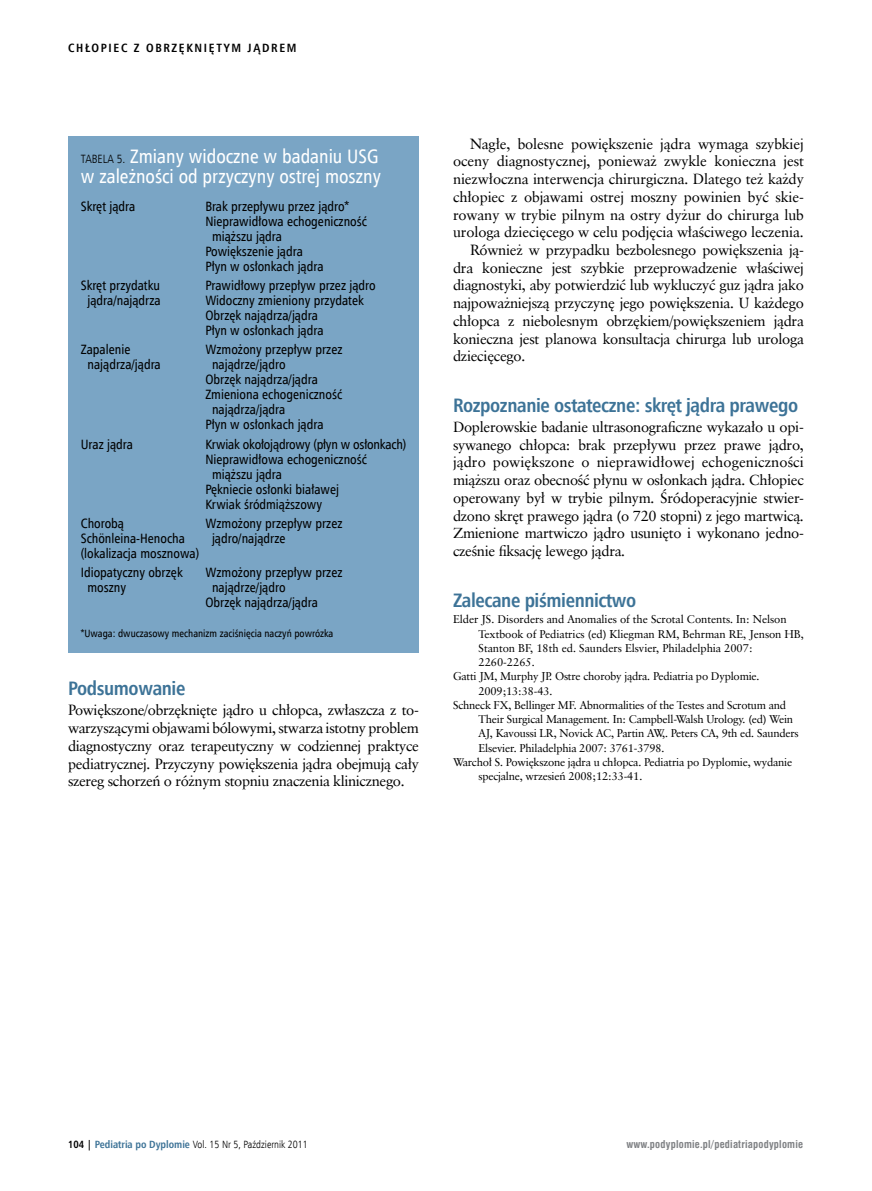
<style>
.page{position:relative;width:872px;height:1191px;background:#fff}
.page>*{position:absolute;margin:0;border:0;box-sizing:border-box;transform-origin:0 0}
.t1{font:700 19.5px "Humnst 777 Cn EU";letter-spacing:-.02em;color:#3d7397}
.t2{font:19.5px/19.5px "Humnst 777 Cn EU";color:#fff}
.t3{font:14.7px/17.7px "Class Garmnd EU";letter-spacing:-.02em;color:#000;text-align:justify}
.t4{font:13.5px/15px "Humnst 777 Cn EU";color:#000}
.t5{font:700 12px "Humnst 777 Cn EU";letter-spacing:.14em;color:#000}
.t6{font:11.25px "Class Garmnd EU";letter-spacing:-.02em;color:#000}
.t7{font:10.5px "Humnst 777 Cn EU";color:#000}
.t8{font:10.5px "Humnst 777 Lt Cn EU";color:#000}
.t9{font:700 10.5px "Swis 721 Cn EU";letter-spacing:.02em;color:#808285}
.s1{font-family:"Humnst 777 Lt Cn EU";font-size:12px;color:#000}
.s2{font-family:"Humnst 777 Cn EU";font-weight:700}
.s3{font-family:"Humnst 777 Cn EU";font-weight:700;color:#3d7397}
</style>
<div class="page">
<div style="left:68px;top:136px;width:351px;height:516px;background:#7aa5c5"></div>
<p class="t5" style="left:68px;top:40px;width:230px">CHŁOPIEC Z OBRZĘKNIĘTYM JĄDREM</p>
<h1 class="t2" style="left:81px;top:147px;width:302px"><span class="s1">TABELA 5.</span> Zmiany widoczne w badaniu USG w zależności od przyczyny ostrej moszny</h1>
<p class="t4" style="left:81px;top:198px;width:56px">Skręt jądra</p>
<p class="t4" style="left:205px;top:198px;width:145px">Brak przepływu przez jądro*</p>
<p class="t4" style="left:205px;top:213px;width:163px">Nieprawidłowa echogeniczność</p>
<p class="t4" style="left:212px;top:228px;width:71px">miąższu jądra</p>
<p class="t4" style="left:205px;top:243px;width:99px">Powiększenie jądra</p>
<p class="t4" style="left:205px;top:258px;width:120px">Płyn w osłonkach jądra</p>
<p class="t4" style="left:81px;top:278px;width:81px">Skręt przydatku</p>
<p class="t4" style="left:205px;top:278px;width:172px">Prawidłowy przepływ przez jądro</p>
<p class="t4" style="left:87px;top:293px;width:75px">jądra/najądrza</p>
<p class="t4" style="left:205px;top:293px;width:160px">Widoczny zmieniony przydatek<br>Obrzęk najądrza/jądra<br>Płyn w osłonkach jądra</p>
<p class="t4" style="left:81px;top:342px;width:51px">Zapalenie</p>
<p class="t4" style="left:205px;top:342px;width:139px">Wzmożony przepływ przez</p>
<p class="t4" style="left:87px;top:357px;width:75px">najądrza/jądra</p>
<p class="t4" style="left:212px;top:357px;width:75px">najądrze/jądro</p>
<p class="t4" style="left:205px;top:372px;width:114px">Obrzęk najądrza/jądra</p>
<p class="t4" style="left:205px;top:387px;width:138px">Zmieniona echogeniczność</p>
<p class="t4" style="left:212px;top:402px;width:75px">najądrza/jądra</p>
<p class="t4" style="left:205px;top:417px;width:120px">Płyn w osłonkach jądra</p>
<p class="t4" style="left:81px;top:436px;width:54px">Uraz jądra</p>
<p class="t4" style="left:205px;top:436px;width:202px">Krwiak okołojądrowy (płyn w osłonkach)</p>
<p class="t4" style="left:205px;top:451px;width:163px">Nieprawidłowa echogeniczność</p>
<p class="t4" style="left:212px;top:466px;width:71px">miąższu jądra</p>
<p class="t4" style="left:205px;top:481px;width:135px">Pękniecie osłonki białawej</p>
<p class="t4" style="left:205px;top:496px;width:118px">Krwiak śródmiąższowy</p>
<p class="t4" style="left:81px;top:515px;width:45px">Chorobą</p>
<p class="t4" style="left:205px;top:515px;width:139px">Wzmożony przepływ przez</p>
<p class="t4" style="left:81px;top:530px;width:106px">Schönleina-Henocha</p>
<p class="t4" style="left:212px;top:530px;width:75px">jądro/najądrze</p>
<p class="t4" style="left:81px;top:543px;width:120px;line-height:19.2px">(lokalizacja mosznowa)<br>Idiopatyczny obrzęk</p>
<p class="t4" style="left:205px;top:565px;width:139px">Wzmożony przepływ przez</p>
<p class="t4" style="left:87px;top:580px;width:40px">moszny</p>
<p class="t4" style="left:205px;top:580px;width:114px;text-indent:7px">najądrze/jądro<br>Obrzęk najądrza/jądra</p>
<p class="t7" style="left:81px;top:626px;width:254px">*Uwaga: dwuczasowy mechanizm zaciśnięcia naczyń powrózka</p>
<h1 class="t1" style="left:68px;top:676px;width:119px">Podsumowanie</h1>
<p class="t3" style="left:68px;top:701px;width:352px">Powiększone/obrzęknięte jądro u chłopca, zwłaszcza z to&shy;warzyszącymi objawami bólowymi, stwarza istotny problem diagnostyczny oraz terapeutyczny w codziennej praktyce pediatrycznej. Przyczyny powiększenia jądra obejmują cały szereg schorzeń o różnym stopniu znaczenia klinicznego.</p>
<p class="t3" style="left:470px;top:135px;width:335px">Nagłe, bolesne powiększenie jądra wymaga szybkiej</p>
<p class="t3" style="left:453px;top:152px;width:352px">oceny diagnostycznej, ponieważ zwykle konieczna jest</p>
<p class="t3" style="left:453px;top:170px;width:352px">niezwłoczna interwencja chirurgiczna. Dlatego też każdy</p>
<p class="t3" style="left:453px;top:188px;width:352px">chłopiec z objawami ostrej moszny powinien być skie-</p>
<p class="t3" style="left:453px;top:206px;width:352px">rowany w trybie pilnym na ostry dyżur do chirurga lub</p>
<p class="t3" style="left:453px;top:223px;width:352px">urologa dziecięcego w celu podjęcia właściwego leczenia.</p>
<p class="t3" style="left:470px;top:241px;width:335px">Również w przypadku bezbolesnego powiększenia ją-</p>
<p class="t3" style="left:453px;top:259px;width:352px">dra konieczne jest szybkie przeprowadzenie właściwej</p>
<p class="t3" style="left:453px;top:276px;width:352px">diagnostyki, aby potwierdzić lub wykluczyć guz jądra jako</p>
<p class="t3" style="left:453px;top:294px;width:352px">najpoważniejszą przyczynę jego powiększenia. U każdego</p>
<p class="t3" style="left:453px;top:312px;width:352px">chłopca z niebolesnym obrzękiem/powiększeniem jądra</p>
<p class="t3" style="left:453px;top:329px;width:352px">konieczna jest planowa konsultacja chirurga lub urologa</p>
<p class="t3" style="left:453px;top:347px;width:74px">dziecięcego.</p>
<h1 class="t1" style="left:453px;top:393px;width:347px">Rozpoznanie ostateczne: skręt jądra prawego</h1>
<p class="t3" style="left:453px;top:418px;width:352px">Doplerowskie badanie ultrasonograficzne wykazało u opi&shy;sywanego chłopca: brak przepływu przez prawe jądro, jądro powiększone o nieprawidłowej echogeniczności miąższu oraz obecność płynu w osłonkach jądra. Chłopiec operowany był w trybie pilnym. Śródoperacyjnie stwier&shy;dzono skręt prawego jądra (o 720 stopni) z jego martwicą.<br>Zmienione martwiczo jądro usunięto i wykonano jedno&shy;cześnie fiksację lewego jądra.</p>
<h1 class="t1" style="left:453px;top:588px;width:185px">Zalecane piśmiennictwo</h1>
<p class="t6" style="left:453px;top:612px;width:335px">Elder JS. Disorders and Anomalies of the Scrotal Contents. In: Nelson</p>
<p class="t6" style="left:478px;top:627px;width:327px">Textbook of Pediatrics (ed) Kliegman RM, Behrman RE, Jenson HB,</p>
<p class="t6" style="left:478px;top:641px;width:276px">Stanton BF, 18th ed. Saunders Elsvier, Philadelphia 2007:</p>
<p class="t6" style="left:478px;top:655px;width:58px">2260-2265.</p>
<p class="t6" style="left:453px;top:669px;width:308px">Gatti JM, Murphy JP. Ostre choroby jądra. Pediatria po Dyplomie.</p>
<p class="t6" style="left:478px;top:684px;width:75px">2009;13:38-43.</p>
<p class="t6" style="left:453px;top:698px;width:334px">Schneck FX, Bellinger MF. Abnormalities of the Testes and Scrotum and</p>
<p class="t6" style="left:478px;top:712px;width:316px">Their Surgical Management. In: Campbell-Walsh Urology. (ed) Wein</p>
<p class="t6" style="left:478px;top:726px;width:322px">AJ, Kavoussi LR, Novick AC, Partin AW,. Peters CA, 9th ed. Saunders</p>
<p class="t6" style="left:478px;top:741px;width:188px">Elsevier. Philadelphia 2007: 3761-3798.</p>
<p class="t6" style="left:453px;top:755px;width:341px">Warchoł S. Powiększone jądra u chłopca. Pediatria po Dyplomie, wydanie</p>
<p class="t6" style="left:478px;top:769px;width:165px">specjalne, wrzesień 2008;12:33-41.</p>
<p class="t8" style="left:68px;top:1137px;width:241px"><span class="s2">104 |</span> <span class="s3">Pediatria po Dyplomie</span> Vol. 15 Nr 5, Październik 2011</p>
<p class="t9" style="left:626px;top:1138px;width:178px">www.podyplomie.pl/pediatriapodyplomie</p>
</div>
